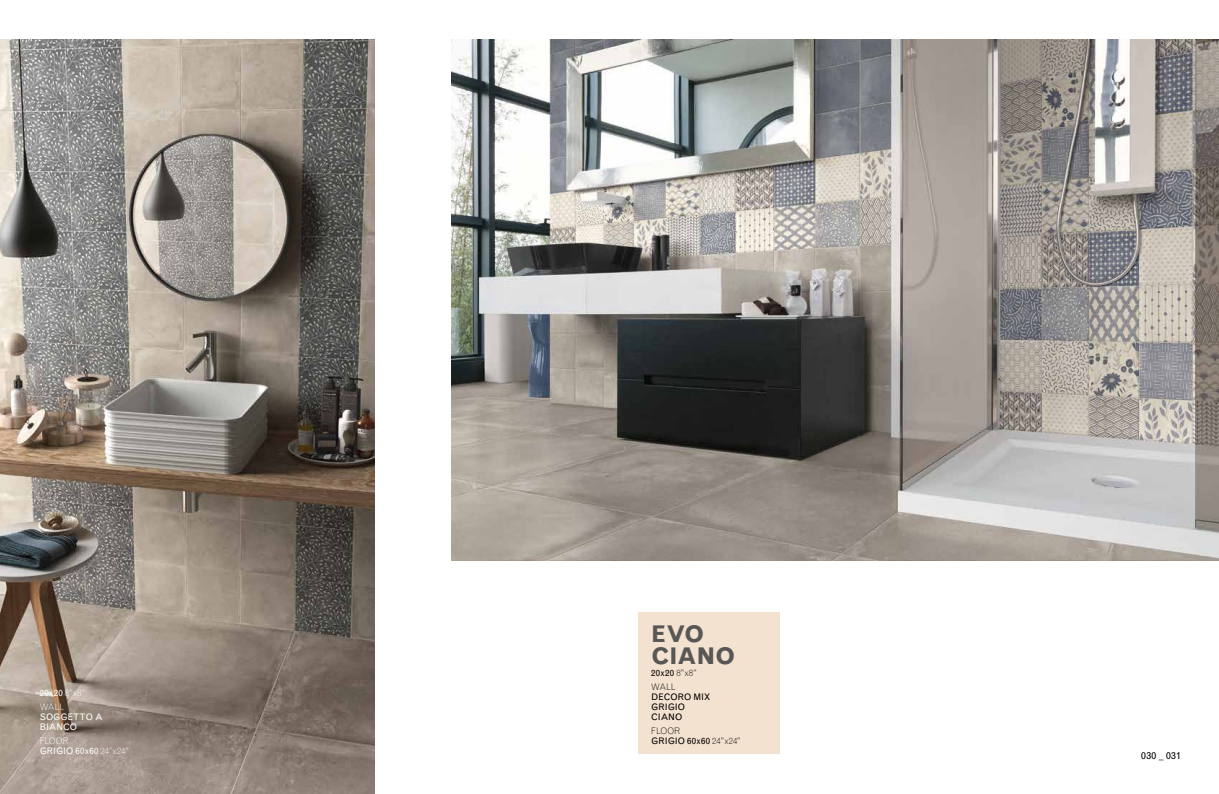
<style>
.page{position:relative;width:1219px;height:794px;background:#fff}
.page>*{position:absolute;margin:0;border:0;box-sizing:border-box;transform-origin:0 0}
.t1{font:700 23px/21.7px "Grotesque MT Std";letter-spacing:-.025em;color:#575756}
.t2{font:10px "Grotesque MT Std";letter-spacing:.035em;color:#000}
.t3{font:300 9px/14px "Grotesque MT Std";letter-spacing:-.01em;color:#000}
.t4{font:300 9px/14px "Grotesque MT Std";letter-spacing:-.005em;color:#fff}
.t5{font:9px/10px "Grotesque MT Std";color:#000}
.t6{font:9px/10px "Grotesque MT Std";letter-spacing:.005em;color:#fff}
.s1{font-weight:400}
</style>
<div class="page">
<img style="left:451px;top:40px;width:768px;height:520px">
<img style="left:0;top:40px;width:374px;height:754px">
<div style="left:638px;top:612px;width:142px;height:142px;background:#f4e2d0"></div>
<p class="t4" style="left:40px;top:686px;width:48px"><span class="s1">20x20</span> 8”x8”<br>WALL</p>
<p class="t6" style="left:40px;top:712px;width:65px">SOGGETTO A<br>BIANCO</p>
<p class="t4" style="left:40px;top:736px;width:91px;line-height:10px">FLOOR<br><span class="s1">GRIGIO 60x60</span> 24”x24”</p>
<h1 class="t1" style="left:651px;top:623px;width:85px">EVO<br>CIANO</h1>
<p class="t3" style="left:651px;top:666px;width:48px"><span class="s1">20x20</span> 8”x8”<br>WALL</p>
<p class="t5" style="left:651px;top:692px;width:60px">DECORO MIX<br>GRIGIO<br>CIANO</p>
<p class="t3" style="left:651px;top:726px;width:91px;line-height:10px">FLOOR<br><span class="s1">GRIGIO 60x60</span> 24”x24”</p>
<p class="t2" style="left:1141px;top:749px;width:41px">030 _ 031</p>
</div>
